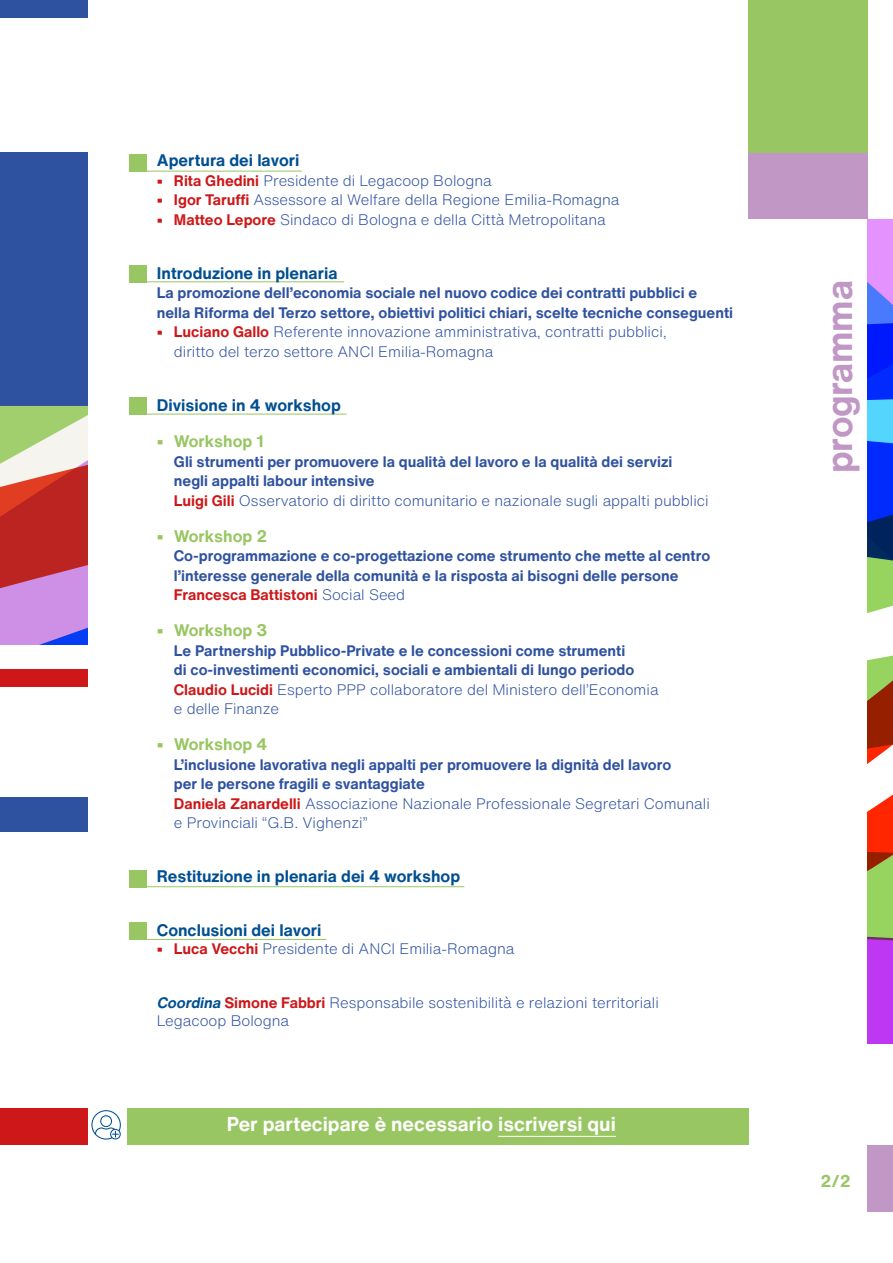
<style>
.page{position:relative;width:893px;height:1263px;background:#fff}
.page>*{position:absolute;margin:0;border:0;box-sizing:border-box;transform-origin:0 0}
.t1{font:700 36.45px "Helvetica Now Text";letter-spacing:-.01em;color:#c097c5}
.t2{font:700 19.8px "Helvetica Now Text";color:#fff}
.t3{font:700 16.8px "Helvetica Now Text";color:#98c662}
.t4{font:700 16.5px "Helvetica Now Text";color:#004f91}
.t5{font:700 16.5px "Helvetica Now Text";color:#98c662}
.t6{font:700 15px/19.5px "Helvetica Now Text";color:#2f52a0}
.t7{font:300 15px/19.5px "Helvetica Now Text";color:#2f52a0}
.s1{font-weight:700;color:#cd1719}
.s2{color:#cd1719}
.s3{font-weight:300}
.s4{font-weight:700;font-style:italic;color:#004f91}
</style>
<div class="page">
<svg style="left:867px;top:220px;width:26px;height:823px;background:#8c78af"></svg>
<div style="left:748px;top:152px;width:119px;height:66px;background:#c097c5"></div>
<div style="left:748px;top:0;width:119px;height:152px;background:#98c662"></div>
<div style="left:0;top:152px;width:87px;height:458px;background:#2f52a0"></div>
<div style="left:0;top:797px;width:87px;height:34px;background:#2f52a0"></div>
<div style="left:0;top:669px;width:87px;height:17px;background:#cd1719"></div>
<hr style="left:147px;top:281px;width:197px;height:1px;background:#98c662">
<div style="left:129px;top:265px;width:17px;height:17px;background:#98c662"></div>
<hr style="left:147px;top:414px;width:200px;height:1px;background:#98c662">
<div style="left:129px;top:397px;width:17px;height:17px;background:#98c662"></div>
<div style="left:0;top:0;width:87px;height:17px;background:#2f52a0"></div>
<svg style="left:0;top:406px;width:87px;height:238px;background:#c47a83"></svg>
<hr style="left:147px;top:171px;width:155px;height:1px;background:#98c662">
<div style="left:129px;top:154px;width:17px;height:17px;background:#98c662"></div>
<hr style="left:147px;top:886px;width:317px;height:1px;background:#98c662">
<div style="left:129px;top:870px;width:17px;height:17px;background:#98c662"></div>
<hr style="left:147px;top:939px;width:180px;height:1px;background:#98c662">
<div style="left:129px;top:923px;width:17px;height:17px;background:#98c662"></div>
<div style="left:127px;top:1108px;width:621px;height:37px;background:#98c662"></div>
<div style="left:0;top:1108px;width:87px;height:37px;background:#cd1719"></div>
<div style="left:497px;top:1107px;width:127px;height:34px;background:#98c662;border-radius:4px"></div>
<svg style="left:91px;top:1110px;width:30px;height:29px"></svg>
<div style="left:867px;top:1145px;width:26px;height:67px;background:#c097c5"></div>
<p class="t4" style="left:157px;top:148px;width:144px">Apertura dei lavori</p>
<p class="t7" style="left:157px;top:170px;width:336px"><span class="s1">• Rita Ghedini</span> Presidente di Legacoop Bologna</p>
<p class="t7" style="left:157px;top:190px;width:464px"><span class="s1">• Igor Taruffi</span> Assessore al Welfare della Regione Emilia-Romagna</p>
<p class="t7" style="left:157px;top:209px;width:450px"><span class="s1">• Matteo Lepore</span> Sindaco di Bologna e della Città Metropolitana</p>
<p class="t4" style="left:157px;top:261px;width:182px">Introduzione in plenaria</p>
<p class="t6" style="left:157px;top:283px;width:578px">La promozione dell’economia sociale nel nuovo codice dei contratti pubblici e nella Riforma del Terzo settore, obiettivi politici chiari, scelte tecniche conseguenti</p>
<p class="t7" style="left:174px;top:322px;width:494px;text-indent:-17px"><span class="s1">• Luciano Gallo</span> Referente innovazione amministrativa, contratti pubblici, diritto del terzo settore ANCI Emilia-Romagna</p>
<p class="t4" style="left:157px;top:393px;width:185px">Divisione in 4 workshop</p>
<p class="t5" style="left:157px;top:429px;width:109px">• Workshop 1</p>
<p class="t6" style="left:174px;top:451px;width:536px">Gli strumenti per promuovere la qualità del lavoro e la qualità dei servizi negli appalti labour intensive<br><span class="s2">Luigi Gili</span> <span class="s3">Osservatorio di diritto comunitario e nazionale sugli appalti pubblici</span></p>
<p class="t5" style="left:157px;top:523px;width:112px">• Workshop 2</p>
<p class="t6" style="left:174px;top:546px;width:538px">Co-programmazione e co-progettazione come strumento che mette al centro l’interesse generale della comunità e la risposta ai bisogni delle persone<br><span class="s2">Francesca Battistoni</span> <span class="s3">Social Seed</span></p>
<p class="t5" style="left:157px;top:618px;width:112px">• Workshop 3</p>
<p class="t6" style="left:174px;top:640px;width:486px">Le Partnership Pubblico-Private e le concessioni come strumenti<br>di co-investimenti economici, sociali e ambientali di lungo periodo <span class="s2">Claudio Lucidi</span> <span class="s3">Esperto PPP collaboratore del Ministero dell’Economia e delle Finanze</span></p>
<p class="t5" style="left:157px;top:732px;width:112px">• Workshop 4</p>
<p class="t6" style="left:174px;top:754px;width:537px">L’inclusione lavorativa negli appalti per promuovere la dignità del lavoro<br>per le persone fragili e svantaggiate<br><span class="s2">Daniela Zanardelli</span> <span class="s3">Associazione Nazionale Professionale Segretari Comunali e Provinciali “G.B. Vighenzi”</span></p>
<p class="t4" style="left:157px;top:864px;width:305px">Restituzione in plenaria dei 4 workshop</p>
<p class="t4" style="left:157px;top:918px;width:166px">Conclusioni dei lavori</p>
<p class="t7" style="left:157px;top:938px;width:359px"><span class="s1">• Luca Vecchi</span> Presidente di ANCI Emilia-Romagna</p>
<p class="t7" style="left:157px;top:993px;width:503px;line-height:18px"><span class="s4">Coordina</span><span class="s1">Simone Fabbri</span> Responsabile sostenibilità e relazioni territoriali<br>Legacoop Bologna</p>
<h2 class="t2" style="left:227px;top:1109px;width:391px">Per partecipare è necessario iscriversi qui</h2>
<h1 class="t1" style="left:812px;top:473px;width:194px;rotate:-90deg">programma</h1>
<p class="t3" style="left:820px;top:1168px;width:32px">2/2</p>
</div>
